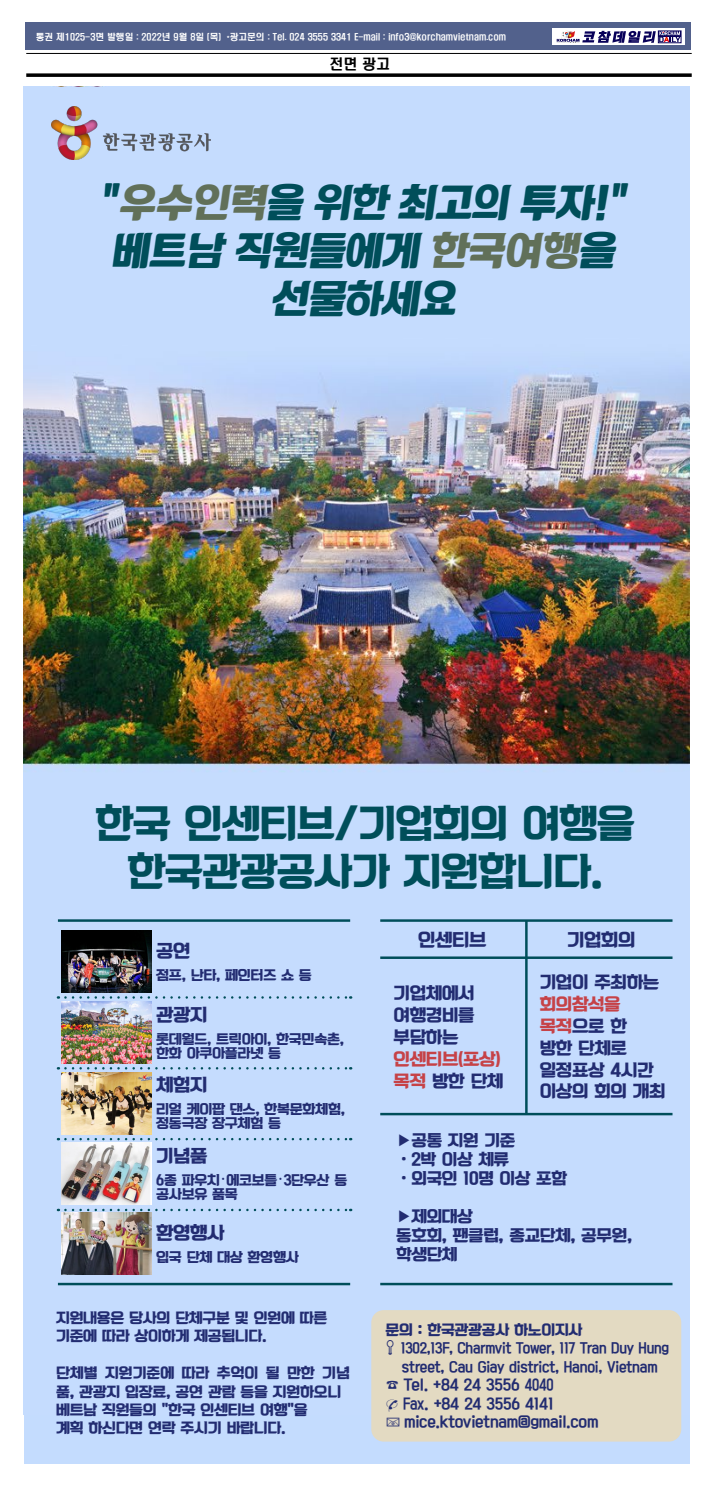
<style>
.page{position:relative;width:718px;height:1488px;background:#fff}
.page>*{position:absolute;margin:0;border:0;box-sizing:border-box;transform-origin:0 0}
.t1{font:38.5px/48.1px "Korean GSDR R";letter-spacing:-.02em;color:#004e5a;text-align:center}
.t2{font:38.5px/48.1px "Korean BLACK B";letter-spacing:-.02em;color:#004e5a;text-align:center}
.t3{font:17.5px "Korean BLACK B";letter-spacing:-.02em;color:#222c71}
.t4{font:16.62px/21.9px "Korean BLACK B";letter-spacing:-.02em;color:#222c71;text-align:justify}
.t5{font:16.62px/21.9px "Korean BLACK B";letter-spacing:-.02em;color:#c64247}
.t6{font:15.75px/18.9px "Korean BLACK B";letter-spacing:-.02em;color:#222c71}
.t7{font:14px/18.4px "Korean BLACK B";letter-spacing:-.02em;color:#222c71}
.t8{font:14px "Korean BLACK M";letter-spacing:-.02em;color:#222c71}
.t9{font:14px "Korean BLACK M";letter-spacing:-.02em;color:#222c71;scale:.86 1}
.t10{font:14px "H2 hdr M";color:#000}
.t11{font:13.12px/14px "Korean BLACK B";letter-spacing:-.02em;color:#222c71}
.t12{font:13.12px/18.8px "Korean BLACK M";letter-spacing:-.02em;color:#222c71;scale:.92 1}
.t13{font:8.75px "H2 hdr M";color:#fff}
.s1{color:#617059}
.s2{font-family:"Korean AMERI L"}
.s3{color:#222c71}
.s4{color:#c64247}
.s5{font-family:"YDIYGO320"}
.s6{font-family:"Arial Unicode MS"}
</style>
<div class="page">
<div style="left:26px;top:23px;width:665px;height:27px;background:#52618c"></div>
<div style="left:552px;top:28px;width:133px;height:17px;background:#fff"></div>
<div style="left:658px;top:31px;width:23px;height:12px;border:1px solid #080059"></div>
<svg style="left:556px;top:31px;width:124px;height:12px"></svg>
<hr style="left:26px;top:53px;width:665px;height:1px;background:#000">
<svg style="left:26px;top:73px;width:665px;height:4px;background:#1f1f1f"></svg>
<div style="left:24px;top:87px;width:665px;height:1376px;background:#c4dcfe"></div>
<img style="left:24px;top:369px;width:665px;height:1045px">
<img style="left:52px;top:106px;width:159px;height:53px">
<hr style="left:58px;top:919px;width:292px;height:3px;background:#004e5a">
<hr style="left:58px;top:1282px;width:292px;height:3px;background:#004e5a">
<svg style="left:65px;top:996px;width:286px;height:2px"></svg>
<svg style="left:65px;top:1067px;width:286px;height:2px"></svg>
<svg style="left:65px;top:1138px;width:286px;height:2px"></svg>
<svg style="left:65px;top:1208px;width:286px;height:3px"></svg>
<hr style="left:380px;top:919px;width:292px;height:3px;background:#004e5a">
<hr style="left:380px;top:956px;width:292px;height:3px;background:#004e5a">
<hr style="left:380px;top:1112px;width:292px;height:3px;background:#004e5a">
<hr style="left:525px;top:920px;width:2px;height:194px;background:#004e5a">
<hr style="left:380px;top:1282px;width:292px;height:3px;background:#004e5a">
<img style="left:62px;top:930px;width:89px;height:62px">
<img style="left:62px;top:1001px;width:89px;height:62px">
<img style="left:62px;top:1072px;width:89px;height:62px">
<img style="left:62px;top:1143px;width:89px;height:62px">
<img style="left:62px;top:1213px;width:89px;height:62px">
<div style="left:371px;top:1310px;width:310px;height:131px;background:#e3dac2;border-radius:12px"></div>
<p class="t13" style="left:36px;top:32px;width:472px">통권 제1025-3면 발행일 : 2022년 9월 8일 (목) *광고문의 : Tel. 024 3555 3341 E-mail : info3@korchamvietnam.com</p>
<p class="t10" style="left:329px;top:57px;width:62px">전면 광고</p>
<h1 class="t1" style="left:101px;top:179px;width:529px">"<span class="s1">우수인력</span>을 위한 최고의 투자!" 베트남 직원들에게 <span class="s1">한국여행</span>을 선물하세요</h1>
<h1 class="t2" style="left:95px;top:800px;width:541px">한국 인센티브/기업회의 여행을 한국관광공사가 지원합니다.</h1>
<p class="t3" style="left:156px;top:941px;width:36px">공연</p>
<p class="t11" style="left:156px;top:968px;width:157px">점프, 난타, 페인터즈 쇼 등</p>
<p class="t3" style="left:156px;top:1005px;width:53px">관광지</p>
<p class="t11" style="left:156px;top:1032px;width:189px">롯데월드, 트릭아이, 한국민속촌, 한화 아쿠아플라넷 등</p>
<p class="t3" style="left:156px;top:1075px;width:53px">체험지</p>
<p class="t11" style="left:156px;top:1102px;width:190px">리얼 케이팝 댄스, 한복문화체험, 정동극장 장구체험 등</p>
<p class="t3" style="left:156px;top:1146px;width:53px">기념품</p>
<p class="t11" style="left:156px;top:1173px;width:192px">6종 파우치<span class="s2">·</span>에코보틀<span class="s2">·</span>3단우산 등 공사보유 품목</p>
<p class="t3" style="left:156px;top:1223px;width:70px">환영행사</p>
<p class="t11" style="left:156px;top:1250px;width:144px">입국 단체 대상 환영행사</p>
<p class="t7" style="left:56px;top:1309px;width:273px">지원내용은 당사의 단체구분 및 인원에 따른 기준에 따라 상이하게 제공됩니다.</p>
<p class="t7" style="left:56px;top:1364px;width:295px">단체별 지원기준에 따라 추억이 될 만한 기념 품, 관광지 입장료, 공연 관람 등을 지원하오니 베트남 직원들의 "한국 인센티브 여행"을<br>계획 하신다면 연락 주시기 바랍니다.</p>
<p class="t3" style="left:418px;top:930px;width:70px">인센티브</p>
<p class="t4" style="left:393px;top:982px;width:82px">기업체에서 여행경비를 부담하는</p>
<p class="t5" style="left:393px;top:1048px;width:111px">인센티브(포상) 목적 <span class="s3">방한 단체</span></p>
<p class="t3" style="left:567px;top:930px;width:70px">기업회의</p>
<p class="t4" style="left:539px;top:971px;width:121px">기업이 주최하는</p>
<p class="t4" style="left:539px;top:993px;width:127px;text-align:left"><span class="s4">회의참석을 목적</span>으로 한<br>방한 단체로 일정표상 4시간 이상의 회의 개최</p>
<p class="t6" style="left:396px;top:1131px;width:172px"><span class="s5">▶</span>공통 지원 기준<br>·2박 이상 체류 ·외국인 10명 이상 포함</p>
<p class="t6" style="left:396px;top:1207px;width:238px"><span class="s5">▶</span>제외대상<br>동호회, 팬클럽, 종교단체, 공무원, 학생단체</p>
<p class="t7" style="left:385px;top:1321px;width:198px">문의 : 한국관광공사 하노이지사</p>
<p class="t12" style="left:401px;top:1338px;width:293px">1302,13F, Charmvit Tower, 117 Tran Duy Hung street, Cau Giay district, Hanoi, Vietnam</p>
<p class="t8" style="left:385px;top:1377px;width:170px"><span class="s5">☎</span> Tel. +84 24 3556 4040</p>
<p class="t9" style="left:385px;top:1395px;width:197px"><span class="s6">✆</span> Fax. +84 24 3556 4141</p>
<p class="t8" style="left:404px;top:1414px;width:196px">mice.ktovietnam@gmail.com</p>
</div>
